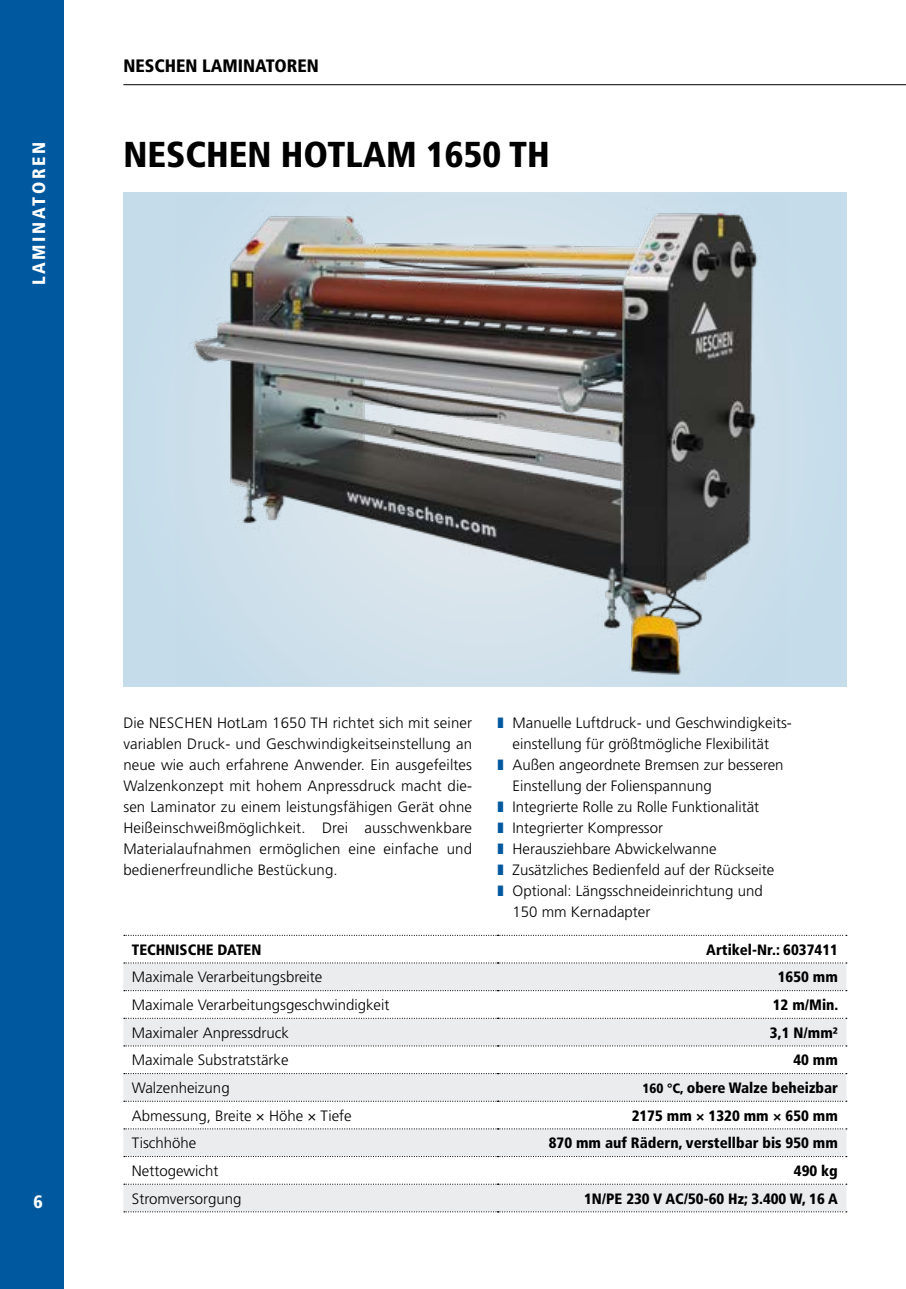
<style>
.page{position:relative;width:906px;height:1289px;background:#fff}
.page>*{position:absolute;margin:0;border:0;box-sizing:border-box;transform-origin:0 0}
.t1{font:900 condensed 36px "Frutiger LT Std";color:#000}
.t2{font:900 condensed 18px "Frutiger LT Std";color:#000}
.t3{font:900 condensed 18px "Frutiger LT Std";letter-spacing:.15em;color:#fff}
.t4{font:300 15px/21px "Frutiger LT Std";color:#000;text-align:justify}
.t5{font:900 condensed 15px "Frutiger LT Std";color:#000}
.s1{color:#00599f}
.s2{font-size:13.5px}
</style>
<div class="page">
<hr style="left:123px;top:84px;width:783px;height:1px;background:#000">
<svg style="left:123px;top:963px;width:723px;height:248px;fill:#eaecee"></svg>
<svg style="left:124px;top:990px;width:723px;height:1px"></svg>
<svg style="left:124px;top:1017px;width:723px;height:1px"></svg>
<svg style="left:124px;top:1045px;width:723px;height:1px"></svg>
<svg style="left:124px;top:1072px;width:723px;height:2px"></svg>
<svg style="left:124px;top:1100px;width:723px;height:1px"></svg>
<svg style="left:124px;top:1128px;width:723px;height:1px"></svg>
<svg style="left:124px;top:1155px;width:723px;height:2px"></svg>
<svg style="left:124px;top:1183px;width:723px;height:1px"></svg>
<svg style="left:124px;top:1211px;width:723px;height:1px"></svg>
<svg style="left:124px;top:962px;width:723px;height:1px"></svg>
<svg style="left:124px;top:934px;width:723px;height:1px"></svg>
<div style="left:123px;top:192px;width:723px;height:494px;background:#c6ddea"></div>
<img style="left:190px;top:200px;width:568px;height:479px">
<div style="left:0;top:0;width:64px;height:1288px;background:#00599f"></div>
<p class="t3" style="left:28px;top:285px;width:145px;rotate:-90deg">LAMINATOREN</p>
<p class="t2" style="left:123px;top:55px;width:197px">NESCHEN LAMINATOREN</p>
<h1 class="t1" style="left:123px;top:133px;width:428px">NESCHEN HOTLAM 1650 TH</h1>
<p class="t3" style="left:34px;top:1190px;width:11px">6</p>
<p class="t4" style="left:123px;top:712px;width:350px">Die NESCHEN HotLam 1650 TH richtet sich mit seiner variablen Druck- und Geschwindigkeitseinstellung an neue wie auch erfahrene Anwender. Ein ausgefeiltes Walzenkonzept mit hohem Anpressdruck macht die&shy;sen Laminator zu einem leistungsfähigen Gerät ohne Heißeinschweißmöglichkeit. Drei ausschwenkbare Materialaufnahmen ermöglichen eine einfache und bedienerfreundliche Bestückung.</p>
<p class="t4" style="left:497px;top:712px;width:296px"><span class="s1">❚</span> Manuelle Luftdruck- und Geschwindigkeits-</p>
<p class="t4" style="left:512px;top:733px;width:258px">einstellung für größtmögliche Flexibilität</p>
<p class="t4" style="left:497px;top:754px;width:287px"><span class="s1">❚</span> Außen angeordnete Bremsen zur besseren</p>
<p class="t4" style="left:512px;top:775px;width:201px">Einstellung der Folienspannung</p>
<p class="t4" style="left:497px;top:796px;width:263px"><span class="s1">❚</span> Integrierte Rolle zu Rolle Funktionalität</p>
<p class="t4" style="left:497px;top:817px;width:167px"><span class="s1">❚</span> Integrierter Kompressor</p>
<p class="t4" style="left:497px;top:838px;width:220px"><span class="s1">❚</span> Herausziehbare Abwickelwanne</p>
<p class="t4" style="left:497px;top:859px;width:278px"><span class="s1">❚</span> Zusätzliches Bedienfeld auf der Rückseite</p>
<p class="t4" style="left:497px;top:880px;width:266px"><span class="s1">❚</span> Optional: Längsschneideinrichtung und</p>
<p class="t4" style="left:512px;top:901px;width:139px">150 mm Kernadapter</p>
<p class="t5" style="left:132px;top:940px;width:131px">TECHNISCHE DATEN</p>
<p class="t5" style="left:706px;top:940px;width:133px">Artikel-Nr.: 6037411</p>
<p class="t4" style="left:132px;top:967px;width:192px">Maximale Verarbeitungsbreite</p>
<p class="t5" style="left:778px;top:968px;width:62px">1650 mm</p>
<p class="t4" style="left:132px;top:994px;width:259px">Maximale Verarbeitungsgeschwindigkeit</p>
<p class="t5" style="left:773px;top:995px;width:67px">12 m/Min.</p>
<p class="t4" style="left:132px;top:1022px;width:159px">Maximaler Anpressdruck</p>
<p class="t5" style="left:770px;top:1023px;width:69px">3,1 N/mm²</p>
<p class="t4" style="left:132px;top:1049px;width:158px">Maximale Substratstärke</p>
<p class="t5" style="left:793px;top:1051px;width:46px">40 mm</p>
<p class="t4" style="left:132px;top:1077px;width:99px">Walzenheizung</p>
<p class="t5" style="left:642px;top:1078px;width:197px"><span class="s2">160 °C,</span> obere Walze beheizbar</p>
<p class="t4" style="left:132px;top:1105px;width:221px">Abmessung, Breite × Höhe × Tiefe</p>
<p class="t5" style="left:631px;top:1106px;width:208px">2175 mm × 1320 mm × 650 mm</p>
<p class="t4" style="left:132px;top:1132px;width:66px">Tischhöhe</p>
<p class="t5" style="left:549px;top:1134px;width:291px">870 mm auf Rädern, verstellbar bis 950 mm</p>
<p class="t4" style="left:132px;top:1160px;width:88px">Nettogewicht</p>
<p class="t5" style="left:794px;top:1161px;width:45px">490 kg</p>
<p class="t4" style="left:132px;top:1188px;width:111px">Stromversorgung</p>
<p class="t5" style="left:584px;top:1189px;width:255px">1N/PE 230 V AC/50-60 Hz; 3.400 W, 16 A</p>
</div>
